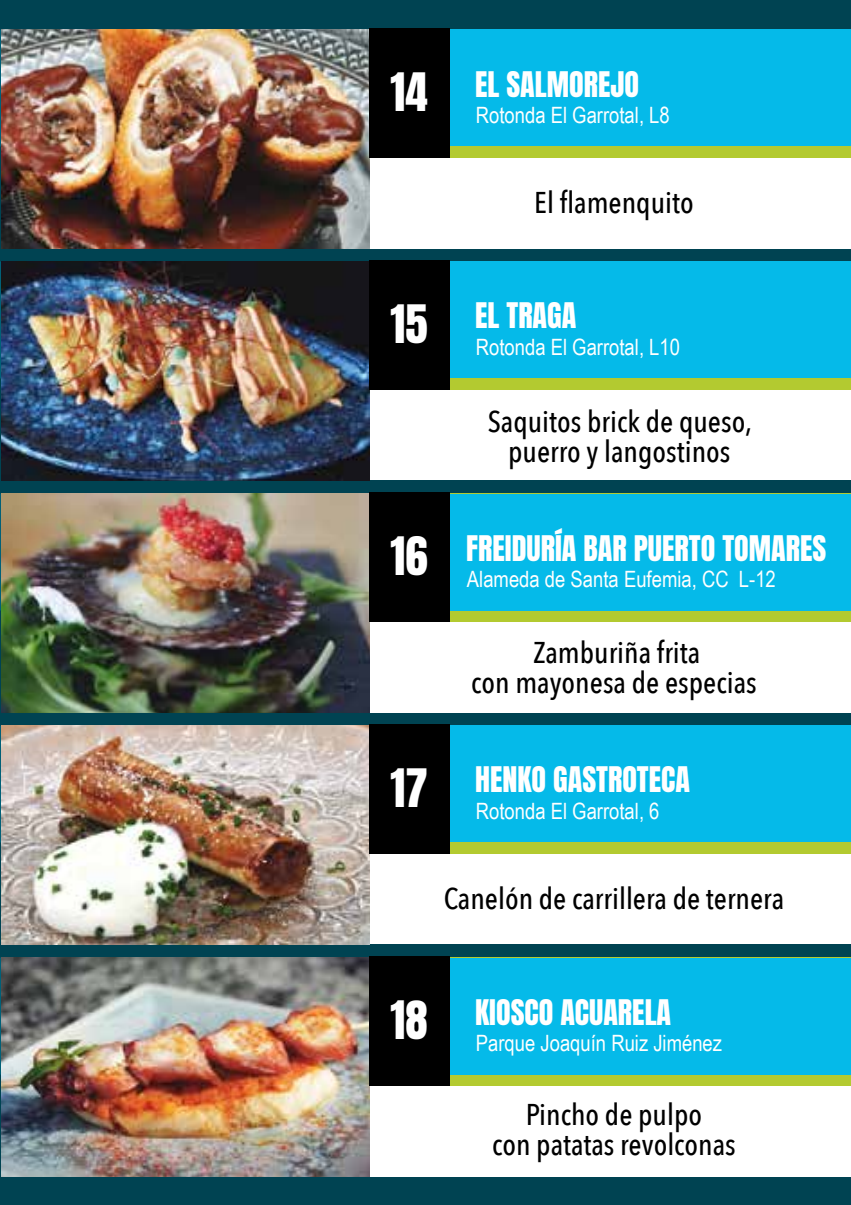
<style>
.page{position:relative;width:851px;height:1205px;background:#fff}
.page>*{position:absolute;margin:0;border:0;box-sizing:border-box;transform-origin:0 0}
.t1{font:45px "Anton";color:#fff}
.t2{font:500 30px/30px "Avenir Next Condensed";color:#000;text-align:center}
.t3{font:30px "Anton";color:#fff}
.t4{font:22.5px "Arial Narrow";color:#fff}
</style>
<div class="page">
<div style="left:0;top:0;width:850px;height:1205px;background:#004352"></div>
<div style="left:2px;top:122px;width:848px;height:126px;background:#fff"></div>
<div style="left:2px;top:354px;width:848px;height:126px;background:#fff"></div>
<div style="left:2px;top:586px;width:848px;height:127px;background:#fff"></div>
<div style="left:2px;top:817px;width:848px;height:127px;background:#fff"></div>
<div style="left:2px;top:1050px;width:848px;height:126px;background:#fff"></div>
<div style="left:2px;top:29px;width:848px;height:129px;background:#b3ca30"></div>
<div style="left:2px;top:261px;width:848px;height:128px;background:#b3ca30"></div>
<div style="left:2px;top:493px;width:848px;height:129px;background:#b3ca30"></div>
<div style="left:2px;top:725px;width:848px;height:128px;background:#b3ca30"></div>
<div style="left:2px;top:957px;width:848px;height:129px;background:#b3ca30"></div>
<div style="left:376px;top:30px;width:474px;height:116px;background:#05bae9"></div>
<div style="left:376px;top:261px;width:474px;height:117px;background:#05bae9"></div>
<div style="left:376px;top:494px;width:474px;height:117px;background:#05bae9"></div>
<div style="left:376px;top:725px;width:474px;height:117px;background:#05bae9"></div>
<div style="left:376px;top:958px;width:474px;height:116px;background:#05bae9"></div>
<img style="left:2px;top:30px;width:367px;height:218px">
<img style="left:2px;top:261px;width:367px;height:219px">
<img style="left:2px;top:494px;width:367px;height:219px">
<img style="left:2px;top:725px;width:367px;height:219px">
<img style="left:2px;top:958px;width:367px;height:218px">
<div style="left:369px;top:28px;width:80px;height:130px;background:#000"></div>
<div style="left:369px;top:260px;width:80px;height:129px;background:#000"></div>
<div style="left:369px;top:493px;width:80px;height:129px;background:#000"></div>
<div style="left:369px;top:724px;width:80px;height:129px;background:#000"></div>
<div style="left:369px;top:956px;width:80px;height:130px;background:#000"></div>
<h1 class="t1" style="left:390px;top:69px;width:39px">14</h1>
<p class="t3" style="left:475px;top:69px;width:165px">EL SALMOREJO</p>
<p class="t4" style="left:476px;top:99px;width:195px">Rotonda El Garrotal, L8</p>
<p class="t2" style="left:534px;top:187px;width:161px">El flamenquito</p>
<h1 class="t1" style="left:390px;top:301px;width:39px">15</h1>
<h1 class="t1" style="left:390px;top:533px;width:39px">16</h1>
<p class="t3" style="left:475px;top:300px;width:103px">EL TRAGA</p>
<p class="t4" style="left:476px;top:330px;width:206px">Rotonda El Garrotal, L10</p>
<p class="t2" style="left:487px;top:407px;width:265px">Saquitos brick de queso, puerro y langostinos</p>
<p class="t3" style="left:466px;top:533px;width:361px">FREIDURÍA BAR PUERTO TOMARES</p>
<p class="t4" style="left:467px;top:563px;width:310px">Alameda de Santa Eufemia, CC L-12</p>
<p class="t2" style="left:471px;top:637px;width:287px">Zamburiña frita<br>con mayonesa de especias</p>
<h1 class="t1" style="left:390px;top:765px;width:39px">17</h1>
<p class="t3" style="left:475px;top:764px;width:216px">HENKO GASTROTECA</p>
<p class="t4" style="left:476px;top:794px;width:185px">Rotonda El Garrotal, 6</p>
<p class="t2" style="left:444px;top:883px;width:342px">Canelón de carrillera de ternera</p>
<h1 class="t1" style="left:390px;top:997px;width:39px">18</h1>
<p class="t3" style="left:475px;top:997px;width:197px">KIOSCO ACUARELA</p>
<p class="t4" style="left:476px;top:1027px;width:248px">Parque Joaquín Ruiz Jiménez</p>
<p class="t2" style="left:492px;top:1099px;width:245px">Pincho de pulpo<br>con patatas revolconas</p>
</div>
